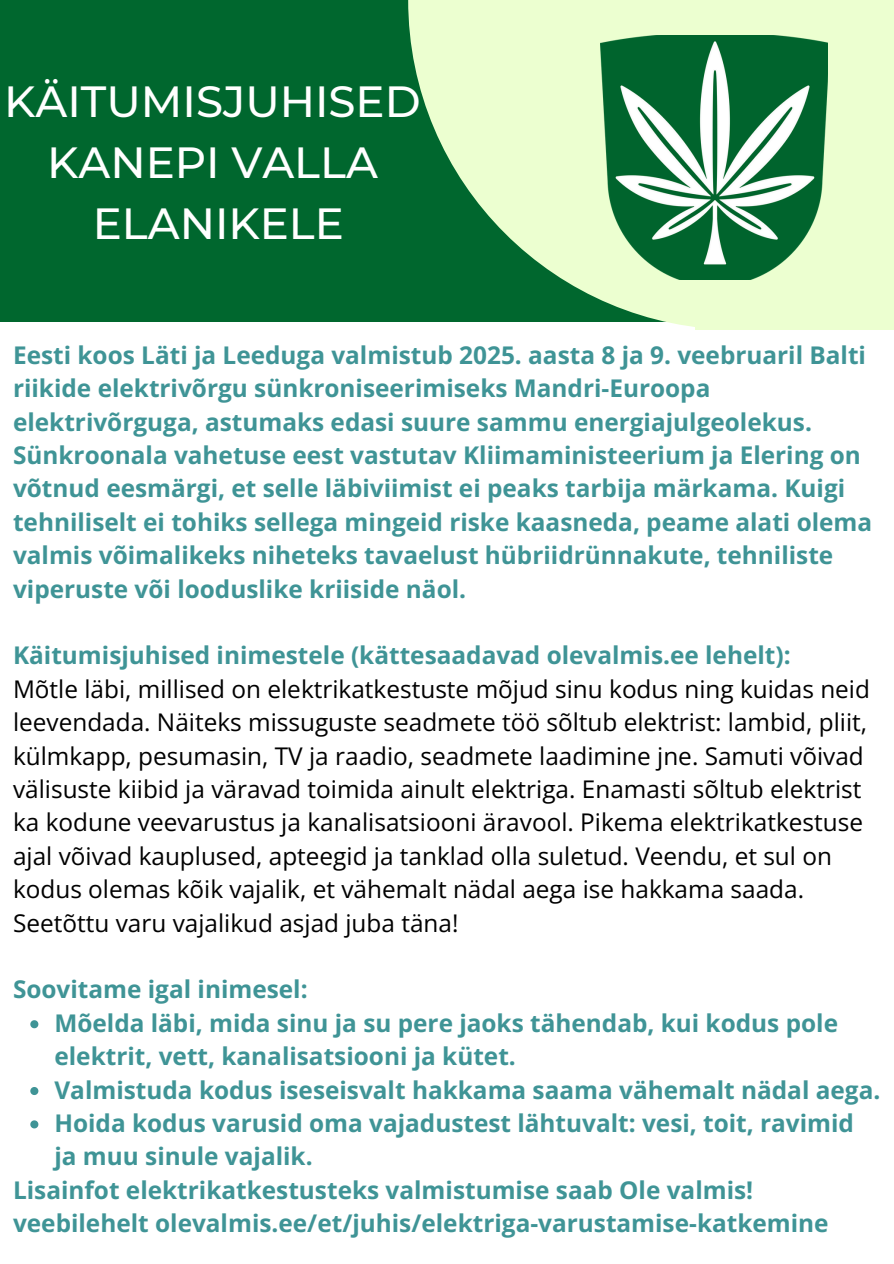
<style>
.page{position:relative;width:894px;height:1264px;background:#fff}
.page>*{position:absolute;margin:0;border:0;box-sizing:border-box;transform-origin:0 0}
.t1{font:500 43.5px/60.8px "Montserrat";color:#fff;text-align:center}
.t2{font:700 24.3px/33.3px "Open Sans";color:#3f9496}
.t3{font:24.3px/33.3px "Open Sans";color:#000}
</style>
<div class="page">
<svg style="left:30px;top:1020px;width:8px;height:8px"></svg>
<svg style="left:30px;top:1087px;width:8px;height:8px"></svg>
<svg style="left:30px;top:1120px;width:8px;height:8px"></svg>
<div style="left:0;top:0;width:887px;height:322px;background:#00672e"></div>
<div style="left:695px;top:0;width:198px;height:330px;background:#ecffd0"></div>
<svg style="left:408px;top:0;width:329px;height:327px;fill:#ecffd0"></svg>
<img style="left:600px;top:36px;width:227px;height:243px">
<p class="t1" style="left:4px;top:71px;width:418px">KÄITUMISJUHISED<br>KANEPI VALLA<br>ELANIKELE</p>
<p class="t2" style="left:13px;top:338px;width:860px">Eesti koos Läti ja Leeduga valmistub 2025. aasta 8 ja 9. veebruaril Balti riikide elektrivõrgu sünkroniseerimiseks Mandri-Euroopa elektrivõrguga, astumaks edasi suure sammu energiajulgeolekus.<br>Sünkroonala vahetuse eest vastutav Kliimaministeerium ja Elering on võtnud eesmärgi, et selle läbiviimist ei peaks tarbija märkama. Kuigi tehniliselt ei tohiks sellega mingeid riske kaasneda, peame alati olema valmis võimalikeks niheteks tavaelust hübriidrünnakute, tehniliste viperuste või looduslike kriiside näol.</p>
<h1 class="t2" style="left:13px;top:638px;width:778px">Käitumisjuhised inimestele (kättesaadavad olevalmis.ee lehelt):</h1>
<p class="t3" style="left:13px;top:671px;width:858px">Mõtle läbi, millised on elektrikatkestuste mõjud sinu kodus ning kuidas neid leevendada. Näiteks missuguste seadmete töö sõltub elektrist: lambid, pliit, külmkapp, pesumasin, TV ja raadio, seadmete laadimine jne. Samuti võivad välisuste kiibid ja väravad toimida ainult elektriga. Enamasti sõltub elektrist ka kodune veevarustus ja kanalisatsiooni äravool. Pikema elektrikatkestuse ajal võivad kauplused, apteegid ja tanklad olla suletud. Veendu, et sul on kodus olemas kõik vajalik, et vähemalt nädal aega ise hakkama saada.<br>Seetõttu varu vajalikud asjad juba täna!</p>
<p class="t2" style="left:13px;top:972px;width:296px">Soovitame igal inimesel:</p>
<h2 class="t2" style="left:54px;top:1005px;width:784px">Mõelda läbi, mida sinu ja su pere jaoks tähendab, kui kodus pole elektrit, vett, kanalisatsiooni ja kütet.</h2>
<p class="t2" style="left:54px;top:1072px;width:827px">Valmistuda kodus iseseisvalt hakkama saama vähemalt nädal aega.</p>
<p class="t2" style="left:54px;top:1105px;width:800px">Hoida kodus varusid oma vajadustest lähtuvalt: vesi, toit, ravimid ja muu sinule vajalik.</p>
<h2 class="t2" style="left:13px;top:1172px;width:816px">Lisainfot elektrikatkestusteks valmistumise saab Ole valmis! veebilehelt olevalmis.ee/et/juhis/elektriga-varustamise-katkemine</h2>
</div>
